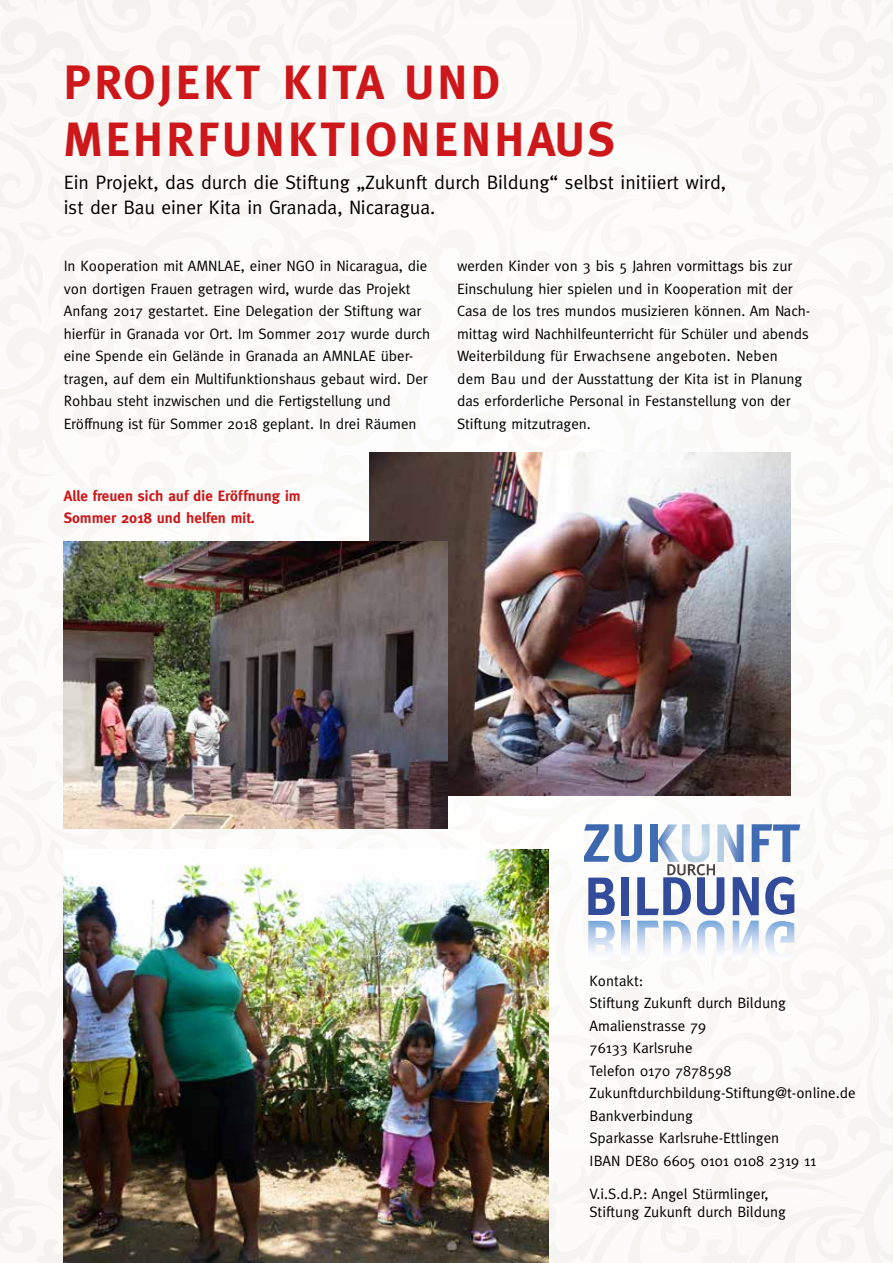
<style>
.page{position:relative;width:893px;height:1263px;background:#fff}
.page>*{position:absolute;margin:0;border:0;box-sizing:border-box;transform-origin:0 0}
.t1{font:700 48.15px/57px "Meta";letter-spacing:.07em;color:#cd171a}
.t2{font:19.5px/25.5px "Meta";color:#000}
.t3{font:15px/22.5px "Meta";color:#000}
.t4{font:700 15px/22.5px "Meta";color:#cd171a}
</style>
<div class="page">
<img style="left:0;top:0;width:893px;height:1263px">
<svg style="left:621px;top:921px;width:8px;height:40px"></svg>
<h1 class="t1" style="left:64px;top:53px;width:553px">PROJEKT KITA UND<br>MEHRFUNKTIONENHAUS</h1>
<h2 class="t2" style="left:64px;top:169px;width:664px">Ein Projekt, das durch die Stiftung „Zukunft durch Bildung“ selbst initiiert wird, ist der Bau einer Kita in Granada, Nicaragua.</h2>
<p class="t3" style="left:64px;top:255px;width:368px">In Kooperation mit AMNLAE, einer NGO in Nicaragua, die von dortigen Frauen getragen wird, wurde das Projekt Anfang 2017 gestartet. Eine Delegation der Stiftung war hierfür in Granada vor Ort. Im Sommer 2017 wurde durch eine Spende ein Gelände in Granada an AMNLAE über&shy;tragen, auf dem ein Multifunktionshaus gebaut wird. Der Rohbau steht inzwischen und die Fertigstellung und Eröffnung ist für Sommer 2018 geplant. In drei Räumen</p>
<p class="t3" style="left:457px;top:255px;width:355px">werden Kinder von 3 bis 5 Jahren vormittags bis zur Einschulung hier spielen und in Kooperation mit der Casa de los tres mundos musizieren können. Am Nach&shy;mittag wird Nachhilfeunterricht für Schüler und abends Weiterbildung für Erwachsene angeboten. Neben<br>dem Bau und der Ausstattung der Kita ist in Planung das erforderliche Personal in Festanstellung von der Stiftung mitzutragen.</p>
<p class="t4" style="left:64px;top:484px;width:238px">Alle freuen sich auf die Eröffnung im<br>Sommer 2018 und helfen mit.</p>
<p class="t3" style="left:590px;top:969px;width:267px">Kontakt:<br>Stiftung Zukunft durch Bildung<br>Amalienstrasse 79<br>76133 Karlsruhe<br>Telefon 0170 7878598<br>Zukunftdurchbildung-Stiftung@t-online.de<br>Bankverbindung<br>Sparkasse Karlsruhe-Ettlingen<br>IBAN DE80 6605 0101 0108 2319 11</p>
<p class="t3" style="left:590px;top:1184px;width:198px;line-height:18px">V.i.S.d.P.: Angel Stürmlinger,<br>Stiftung Zukunft durch Bildung</p>
</div>
